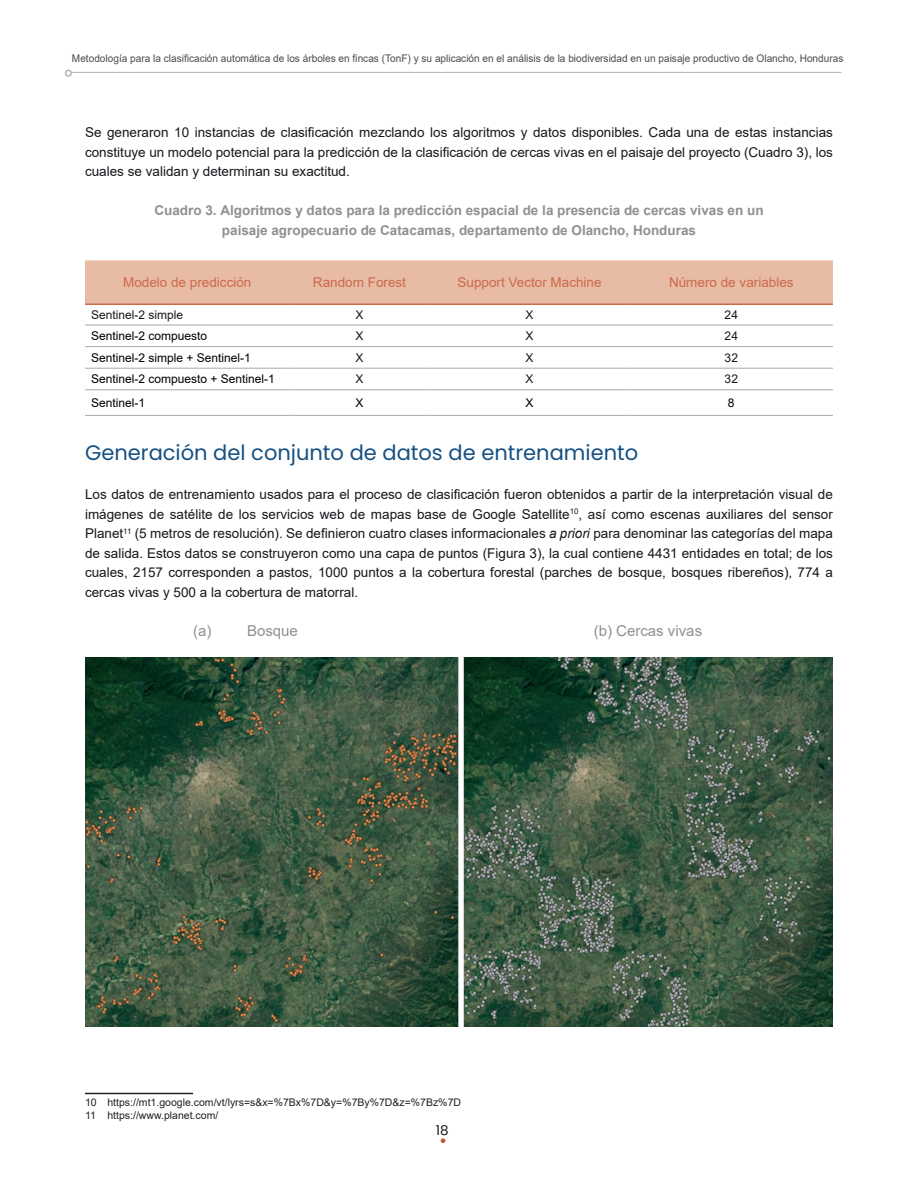
<style>
.page{position:relative;width:918px;height:1188px;background:#fff}
.page>*{position:absolute;margin:0;border:0;box-sizing:border-box;transform-origin:0 0}
.t1{font:21px "Poppins";color:#155082}
.t2{font:15px "Arial";color:#8e9091}
.t3{font:13.5px/19.5px "Arial";color:#15181c;text-align:justify}
.t4{font:700 13.5px/19.5px "Arial";color:#8e9091;text-align:center}
.t5{font:13.5px "Arial";color:#cb6b4b}
.t6{font:13.5px "Poppins";color:#15181c}
.t7{font:12px "Arial";color:#000001}
.t8{font:12px "Arial";color:#15181c}
.t9{font:10.5px "Arial";color:#4a4b4b;scale:.96 1}
.t10{font:10.5px/12.6px "Arial";color:#231f20}
.s1{font-style:italic}
</style>
<div class="page">
<hr style="left:68px;top:72px;width:774px;height:1px;background:#b2b3b7">
<div style="left:65px;top:70px;width:7px;height:7px;border:2px solid #b2b3b7;border-radius:50%"></div>
<svg style="left:441px;top:1138px;width:4px;height:5px"></svg>
<div style="left:85px;top:260px;width:748px;height:44px;background:#e8bba5"></div>
<hr style="left:85px;top:304px;width:205px;height:1px;background:#cb6b4b">
<hr style="left:290px;top:304px;width:139px;height:1px;background:#cb6b4b">
<hr style="left:429px;top:304px;width:201px;height:1px;background:#cb6b4b">
<hr style="left:630px;top:304px;width:203px;height:1px;background:#cb6b4b">
<hr style="left:85px;top:325px;width:205px;height:1px;background:#a8a9ad">
<hr style="left:290px;top:325px;width:139px;height:1px;background:#a8a9ad">
<hr style="left:429px;top:325px;width:201px;height:1px;background:#a8a9ad">
<hr style="left:630px;top:325px;width:203px;height:1px;background:#a8a9ad">
<hr style="left:85px;top:346px;width:205px;height:1px;background:#a8a9ad">
<hr style="left:290px;top:346px;width:139px;height:1px;background:#a8a9ad">
<hr style="left:429px;top:346px;width:201px;height:1px;background:#a8a9ad">
<hr style="left:630px;top:346px;width:203px;height:1px;background:#a8a9ad">
<hr style="left:85px;top:368px;width:205px;height:1px;background:#a8a9ad">
<hr style="left:290px;top:368px;width:139px;height:1px;background:#a8a9ad">
<hr style="left:429px;top:368px;width:201px;height:1px;background:#a8a9ad">
<hr style="left:630px;top:368px;width:203px;height:1px;background:#a8a9ad">
<hr style="left:85px;top:390px;width:205px;height:1px;background:#a8a9ad">
<hr style="left:290px;top:390px;width:139px;height:1px;background:#a8a9ad">
<hr style="left:429px;top:390px;width:201px;height:1px;background:#a8a9ad">
<hr style="left:630px;top:390px;width:203px;height:1px;background:#a8a9ad">
<hr style="left:85px;top:415px;width:205px;height:1px;background:#a8a9ad">
<hr style="left:290px;top:415px;width:139px;height:1px;background:#a8a9ad">
<hr style="left:429px;top:415px;width:201px;height:1px;background:#a8a9ad">
<hr style="left:630px;top:415px;width:203px;height:1px;background:#a8a9ad">
<hr style="left:85px;top:1093px;width:108px;height:1px;background:#231f20">
<img style="left:85px;top:657px;width:748px;height:369px">
<p class="t9" style="left:72px;top:51px;width:805px">Metodología para la clasificación automática de los árboles en fincas (TonF) y su aplicación en el análisis de la biodiversidad en un paisaje productivo de Olancho, Honduras</p>
<p class="t3" style="left:85px;top:123px;width:749px">Se generaron 10 instancias de clasificación mezclando los algoritmos y datos disponibles. Cada una de estas instancias constituye un modelo potencial para la predicción de la clasificación de cercas vivas en el paisaje del proyecto (Cuadro 3), los cuales se validan y determinan su exactitud.</p>
<p class="t4" style="left:154px;top:201px;width:611px">Cuadro 3. Algoritmos y datos para la predicción espacial de la presencia de cercas vivas en un paisaje agropecuario de Catacamas, departamento de Olancho, Honduras</p>
<p class="t5" style="left:123px;top:273px;width:130px">Modelo de predicción</p>
<p class="t5" style="left:313px;top:273px;width:95px">Random Forest</p>
<p class="t5" style="left:458px;top:273px;width:146px">Support Vector Machine</p>
<p class="t5" style="left:669px;top:273px;width:126px">Número de variables</p>
<p class="t8" style="left:91px;top:307px;width:94px">Sentinel-2 simple</p>
<p class="t8" style="left:356px;top:307px;width:10px">X</p>
<p class="t8" style="left:526px;top:307px;width:10px">X</p>
<p class="t8" style="left:725px;top:307px;width:15px">24</p>
<p class="t7" style="left:91px;top:328px;width:118px">Sentinel-2 compuesto</p>
<p class="t8" style="left:356px;top:328px;width:10px">X</p>
<p class="t8" style="left:526px;top:328px;width:10px">X</p>
<p class="t8" style="left:725px;top:328px;width:15px">24</p>
<p class="t7" style="left:91px;top:349px;width:161px">Sentinel-2 simple + Sentinel-1</p>
<p class="t8" style="left:356px;top:349px;width:10px">X</p>
<p class="t8" style="left:526px;top:349px;width:10px">X</p>
<p class="t8" style="left:725px;top:349px;width:15px">32</p>
<p class="t7" style="left:91px;top:371px;width:185px">Sentinel-2 compuesto + Sentinel-1</p>
<p class="t8" style="left:356px;top:371px;width:10px">X</p>
<p class="t8" style="left:526px;top:371px;width:10px">X</p>
<p class="t8" style="left:725px;top:371px;width:15px">32</p>
<p class="t7" style="left:91px;top:394px;width:56px">Sentinel-1</p>
<p class="t7" style="left:356px;top:394px;width:10px">X</p>
<p class="t7" style="left:526px;top:394px;width:10px">X</p>
<p class="t7" style="left:728px;top:394px;width:8px">8</p>
<h1 class="t1" style="left:85px;top:440px;width:555px">Generación del conjunto de datos de entrenamiento</h1>
<p class="t3" style="left:85px;top:485px;width:749px">Los datos de entrenamiento usados para el proceso de clasificación fueron obtenidos a partir de la interpretación visual de imágenes de satélite de los servicios web de mapas base de Google Satellite<sup>10</sup>, así como escenas auxiliares del sensor Planet<sup>11</sup> (5 metros de resolución). Se definieron cuatro clases informacionales <span class="s1">a priori</span> para denominar las categorías del mapa de salida. Estos datos se construyeron como una capa de puntos (Figura 3), la cual contiene 4431 entidades en total; de los cuales, 2157 corresponden a pastos, 1000 puntos a la cobertura forestal (parches de bosque, bosques ribereños), 774 a cercas vivas y 500 a la cobertura de matorral.</p>
<p class="t2" style="left:193px;top:620px;width:106px">(a) Bosque</p>
<p class="t2" style="left:594px;top:620px;width:110px">(b) Cercas vivas</p>
<p class="t10" style="left:85px;top:1096px;width:378px">10 https://mt1.google.com/vt/lyrs=s&amp;x=%7Bx%7D&amp;y=%7By%7D&amp;z=%7Bz%7D<br>11 https://www.planet.com/</p>
<p class="t6" style="left:436px;top:1122px;width:14px">18</p>
</div>
